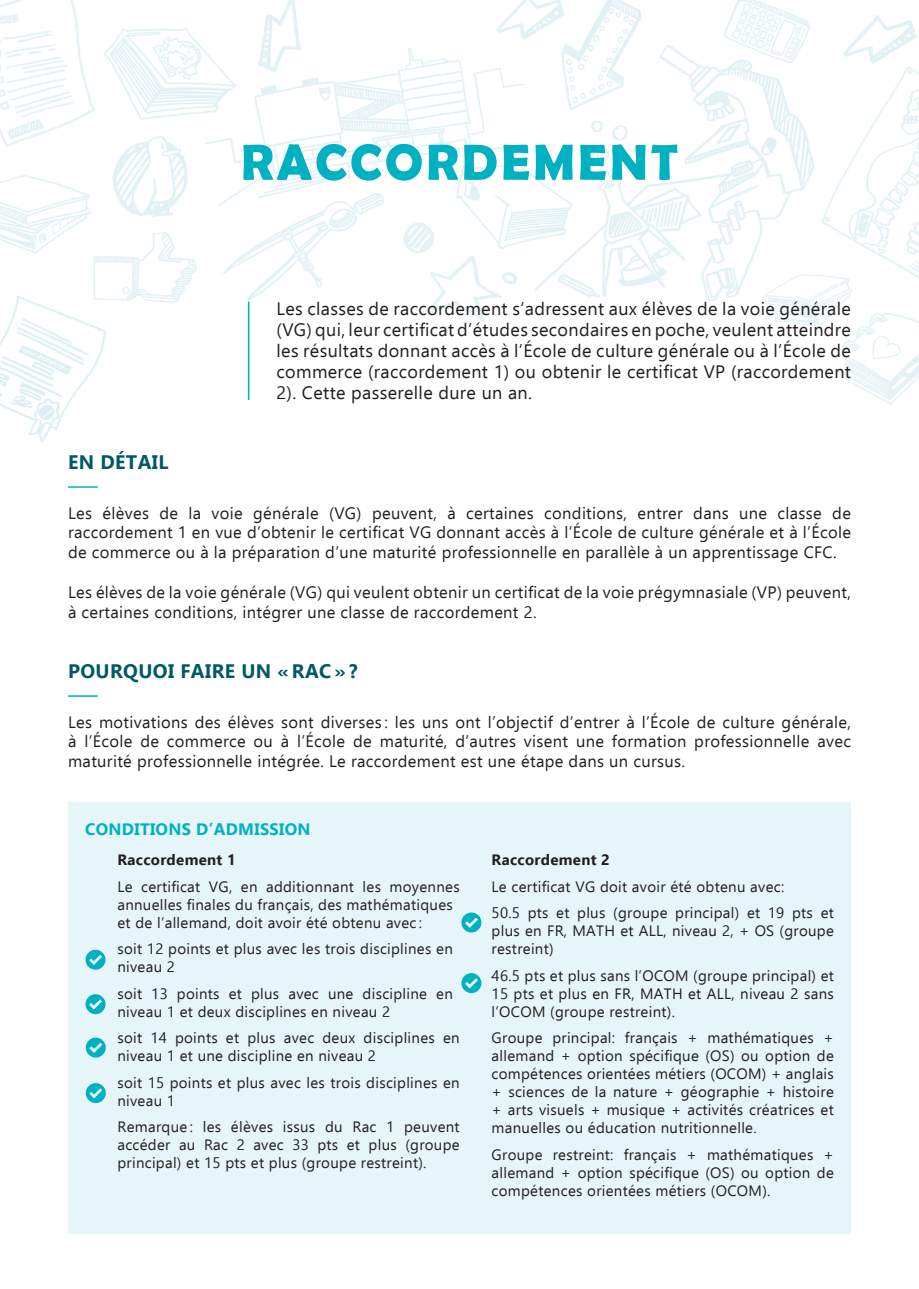
<style>
.page{position:relative;width:919px;height:1289px;background:#fff}
.page>*{position:absolute;margin:0;border:0;box-sizing:border-box;transform-origin:0 0}
.t1{font:700 51px "Berlin Sans FB Demi";letter-spacing:.06em;color:#00b1c1}
.Titre_col_2{font:700 19.5px "Ebrima";letter-spacing:.02em;color:#005967}
.Chapeau{font:18px/21px "Ebrima";letter-spacing:.02em;color:#231f20;text-align:justify}
.Texte_courant{font:16.5px/19.8px "Ebrima";letter-spacing:.02em;color:#231f20;text-align:justify}
.Titre_1_-_block{font:700 16.5px "Ebrima";letter-spacing:.02em;color:#00b1c1}
.Texte_courant_case{font:15px/18px "Ebrima";letter-spacing:.02em;color:#231f20}
.Texte_courant_case-2{font:700 15px "Ebrima";letter-spacing:.02em;color:#231f20}
</style>
<div class="page">
<img style="left:0;top:0;width:918px;height:1234px">
<hr style="left:68px;top:486px;width:30px;height:2px;background:#00b1c1">
<hr style="left:68px;top:695px;width:30px;height:1px;background:#00b1c1">
<hr style="left:248px;top:301px;width:1px;height:99px;background:#00b1c1">
<div style="left:68px;top:802px;width:782px;height:431px;background:#e6f5f7"></div>
<svg style="left:85px;top:949px;width:20px;height:20px"></svg>
<svg style="left:86px;top:1037px;width:20px;height:20px"></svg>
<svg style="left:85px;top:994px;width:20px;height:20px"></svg>
<svg style="left:86px;top:1083px;width:20px;height:20px"></svg>
<svg style="left:461px;top:912px;width:20px;height:20px"></svg>
<svg style="left:461px;top:973px;width:20px;height:20px"></svg>
<p class="t1" style="left:241px;top:133px;width:438px">RACCORDEMENT</p>
<p class="Chapeau" style="left:276px;top:297px;width:576px">Les classes de raccordement s’adressent aux élèves de la voie générale (VG) qui, leur certificat d’études secondaires en poche, veulent atteindre les résultats donnant accès à l’École de culture générale ou à l’École de commerce (raccordement 1) ou obtenir le certificat VP (raccordement 2). Cette passerelle dure un an.</p>
<p class="Titre_col_2" style="left:68px;top:447px;width:102px">EN DÉTAIL</p>
<p class="Texte_courant" style="left:68px;top:502px;width:784px">Les élèves de la voie générale (VG) peuvent, à certaines conditions, entrer dans une classe de raccordement 1 en vue d’obtenir le certificat VG donnant accès à l’École de culture générale et à l’École de commerce ou à la préparation d’une maturité professionnelle en parallèle à un apprentissage CFC.</p>
<p class="Texte_courant" style="left:68px;top:581px;width:784px">Les élèves de la voie générale (VG) qui veulent obtenir un certificat de la voie prégymnasiale (VP) peuvent, à certaines conditions, intégrer une classe de raccordement 2.</p>
<p class="Titre_col_2" style="left:68px;top:656px;width:291px">POURQUOI FAIRE UN « RAC » ?</p>
<p class="Texte_courant" style="left:68px;top:711px;width:784px">Les motivations des élèves sont diverses : les uns ont l’objectif d’entrer à l’École de culture générale, à l’École de commerce ou à l’École de maturité, d’autres visent une formation professionnelle avec maturité professionnelle intégrée. Le raccordement est une étape dans un cursus.</p>
<p class="Titre_1_-_block" style="left:85px;top:816px;width:227px">CONDITIONS D’ADMISSION</p>
<p class="Texte_courant_case-2" style="left:117px;top:848px;width:120px">Raccordement 1</p>
<p class="Texte_courant_case" style="left:117px;top:876px;width:344px">Le certificat VG, en additionnant les moyennes annuelles finales du français, des mathématiques et de l’allemand, doit avoir été obtenu avec :</p>
<p class="Texte_courant_case" style="left:117px;top:939px;width:337px">soit 12 points et plus avec les trois disciplines en niveau 2</p>
<p class="Texte_courant_case" style="left:117px;top:983px;width:337px">soit 13 points et plus avec une discipline en niveau 1 et deux disciplines en niveau 2</p>
<p class="Texte_courant_case" style="left:117px;top:1028px;width:344px">soit 14 points et plus avec deux disciplines en niveau 1 et une discipline en niveau 2</p>
<p class="Texte_courant_case" style="left:117px;top:1073px;width:344px">soit 15 points et plus avec les trois disciplines en niveau 1</p>
<p class="Texte_courant_case" style="left:117px;top:1117px;width:344px;text-align:justify">Remarque : les élèves issus du Rac 1 peuvent accéder au Rac 2 avec 33 pts et plus (groupe principal) et 15 pts et plus (groupe restreint).</p>
<p class="Texte_courant_case-2" style="left:491px;top:848px;width:120px">Raccordement 2</p>
<p class="Texte_courant_case" style="left:491px;top:876px;width:294px">Le certificat VG doit avoir été obtenu avec:</p>
<p class="Texte_courant_case" style="left:491px;top:903px;width:344px;text-align:justify">50.5 pts et plus (groupe principal) et 19 pts et plus en FR, MATH et ALL, niveau 2, + OS (groupe restreint)</p>
<p class="Texte_courant_case" style="left:491px;top:965px;width:344px;text-align:justify">46.5 pts et plus sans l’OCOM (groupe principal) et 15 pts et plus en FR, MATH et ALL, niveau 2 sans l’OCOM (groupe restreint).</p>
<p class="Texte_courant_case" style="left:491px;top:1028px;width:344px;text-align:justify">Groupe principal: français + mathématiques + allemand + option spécifique (OS) ou option de compétences orientées métiers (OCOM) + anglais + sciences de la nature + géographie + histoire + arts visuels + musique + activités créatrices et manuelles ou éducation nutritionnelle.</p>
<p class="Texte_courant_case" style="left:491px;top:1145px;width:344px;text-align:justify">Groupe restreint: français + mathématiques + allemand + option spécifique (OS) ou option de compétences orientées métiers (OCOM).</p>
</div>
